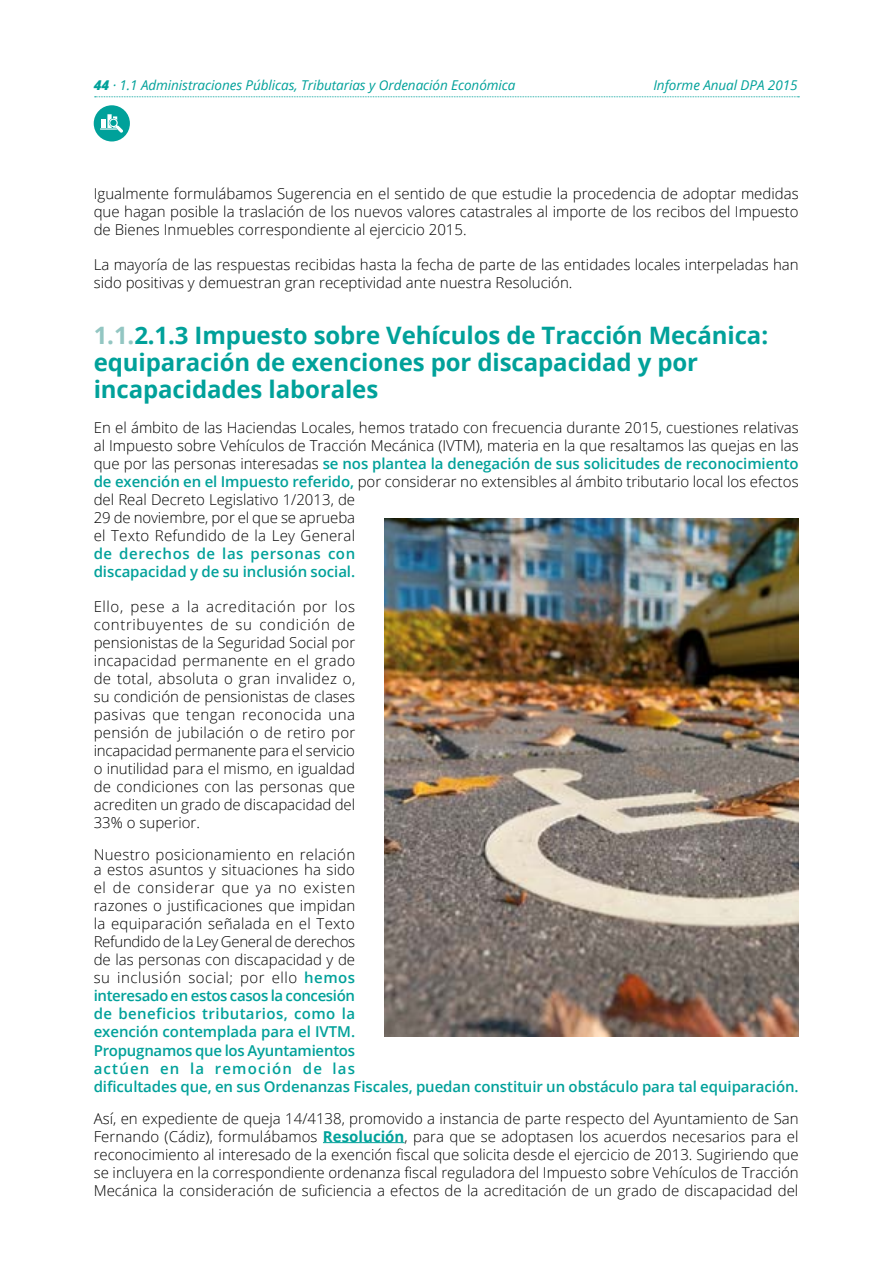
<style>
.page{position:relative;width:893px;height:1263px;background:#fff}
.page>*{position:absolute;margin:0;border:0;box-sizing:border-box;transform-origin:0 0}
.t1{font:700 24px/27px "Open Sans";letter-spacing:-.005em;color:#00a19a}
.t2{font:300 15px/18px "Open Sans";color:#000;text-align:justify}
.t3{font:600 15px/18px "Open Sans";letter-spacing:-.005em;color:#00a19a}
.t4{font:italic 13.5px "Open Sans";letter-spacing:-.005em;color:#00a19a}
.s1{font-weight:800}
.s2{color:#93c6c2}
.s3{font-weight:600;color:#00a19a}
.s4{font-weight:300;color:#000}
.s5{font-weight:700;color:#00a19a}
</style>
<div class="page">
<svg style="left:95px;top:96px;width:704px;height:1px"></svg>
<div style="left:94px;top:105px;width:36px;height:36px;background:#00a19a;border-radius:50%"></div>
<svg style="left:100px;top:114px;width:23px;height:19px"></svg>
<hr style="left:323px;top:1142px;width:82px;height:1px;background:#00a19a">
<img style="left:385px;top:519px;width:414px;height:517px">
<p class="t4" style="left:94px;top:76px;width:423px"><span class="s1">44</span> · 1.1 Administraciones Públicas, Tributarias y Ordenación Económica</p>
<p class="t4" style="left:653px;top:76px;width:146px">Informe Anual DPA 2015</p>
<p class="t2" style="left:94px;top:184px;width:706px">Igualmente formulábamos Sugerencia en el sentido de que estudie la procedencia de adoptar medidas que hagan posible la traslación de los nuevos valores catastrales al importe de los recibos del Impuesto de Bienes Inmuebles correspondiente al ejercicio 2015.</p>
<p class="t2" style="left:94px;top:255px;width:706px">La mayoría de las respuestas recibidas hasta la fecha de parte de las entidades locales interpeladas han sido positivas y demuestran gran receptividad ante nuestra Resolución.</p>
<h1 class="t1" style="left:94px;top:322px;width:676px"><span class="s2">1.1.</span>2.1.3 Impuesto sobre Vehículos de Tracción Mecánica: equiparación de exenciones por discapacidad y por incapacidades laborales</h1>
<p class="t2" style="left:94px;top:419px;width:706px;text-align:left">En el ámbito de las Haciendas Locales, hemos tratado con frecuencia durante 2015, cuestiones relativas al Impuesto sobre Vehículos de Tracción Mecánica (IVTM), materia en la que resaltamos las quejas en las que por las personas interesadas <span class="s3">se nos plantea la denegación de sus solicitudes de reconocimiento de exención en el Impuesto referido,</span> por considerar no extensibles al ámbito tributario local los efectos del Real Decreto Legislativo 1/2013, de<br>29 de noviembre, por el que se aprueba<br>el Texto Refundido de la Ley General</p>
<p class="t3" style="left:94px;top:545px;width:263px">de derechos de las personas con discapacidad y de su inclusión social.</p>
<p class="t2" style="left:94px;top:598px;width:263px">Ello, pese a la acreditación por los contribuyentes de su condición de pensionistas de la Seguridad Social por incapacidad permanente en el grado de total, absoluta o gran invalidez o, su condición de pensionistas de clases pasivas que tengan reconocida una pensión de jubilación o de retiro por incapacidad permanente para el servicio o inutilidad para el mismo, en igualdad de condiciones con las personas que acrediten un grado de discapacidad del 33% o superior.</p>
<p class="t2" style="left:94px;top:847px;width:263px;line-height:15px">Nuestro posicionamiento en relación a estos asuntos y situaciones ha sido</p>
<p class="t3" style="left:94px;top:879px;width:706px"><span class="s4">el de considerar que ya no existen<br>razones o justificaciones que impidan<br>la equiparación señalada en el Texto<br>Refundido de la Ley General de derechos<br>de las personas con discapacidad y de<br>su inclusión social; por ello</span> hemos<br>interesado en estos casos la concesión<br>de beneficios tributarios, como la<br>exención contemplada para el IVTM.<br>Propugnamos que los Ayuntamientos<br>actúen en la remoción de las<br>dificultades que, en sus Ordenanzas Fiscales, puedan constituir un obstáculo para tal equiparación.</p>
<p class="t2" style="left:94px;top:1109px;width:706px">Así, en expediente de queja 14/4138, promovido a instancia de parte respecto del Ayuntamiento de San Fernando (Cádiz), formulábamos <span class="s5">Resolución</span>, para que se adoptasen los acuerdos necesarios para el reconocimiento al interesado de la exención fiscal que solicita desde el ejercicio de 2013. Sugiriendo que se incluyera en la correspondiente ordenanza fiscal reguladora del Impuesto sobre Vehículos de Tracción Mecánica la consideración de suficiencia a efectos de la acreditación de un grado de discapacidad del</p>
</div>
